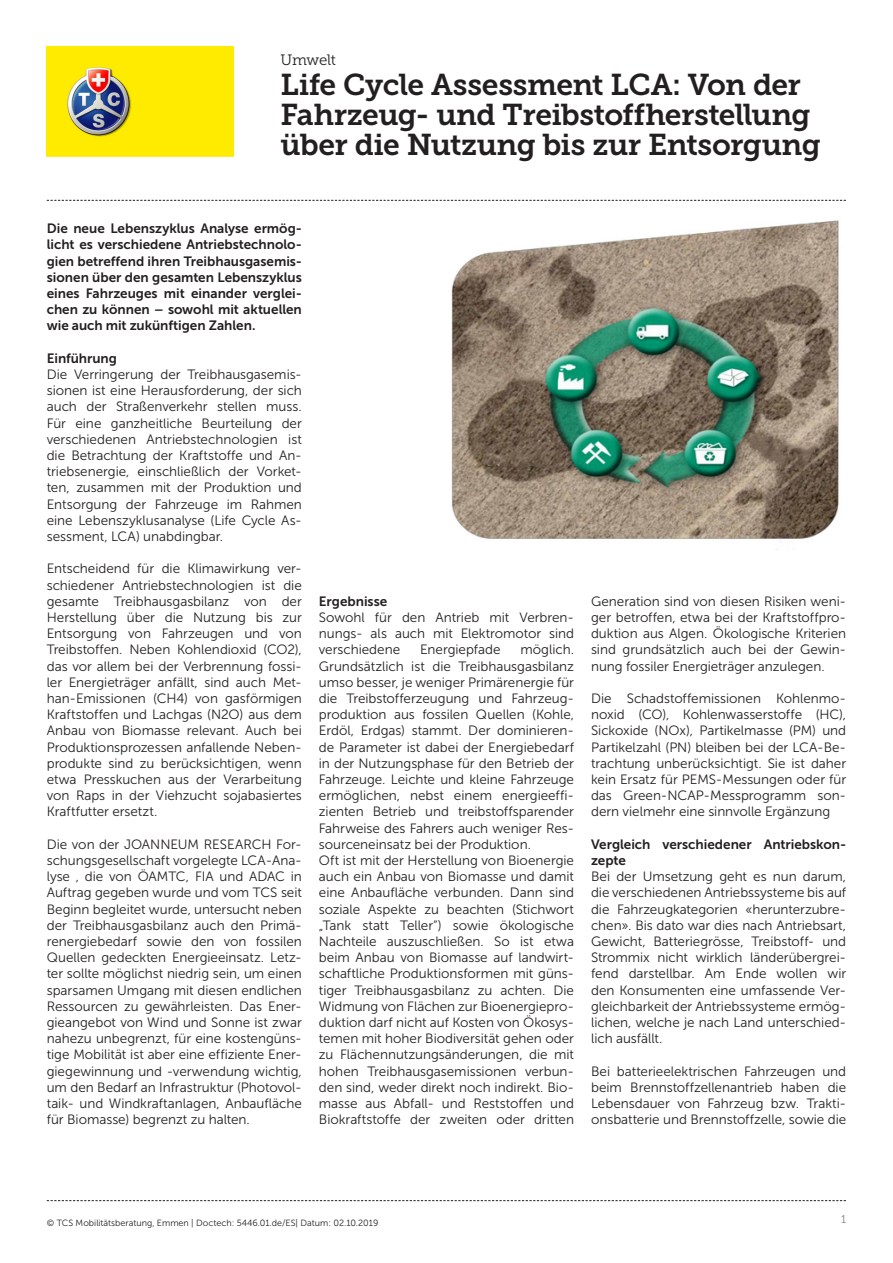
<style>
.page{position:relative;width:893px;height:1263px;background:#fff}
.page>*{position:absolute;margin:0;border:0;box-sizing:border-box;transform-origin:0 0}
.t1{font:30px/30px "Museo Slab 700";letter-spacing:-.02em;color:#231f20}
.Absatzformat_1{font:15px "Museo Slab 300";letter-spacing:-.025em;color:#231f20}
.Lauftext{font:13.5px/16.2px "Museo Sans 300";color:#231f20;text-align:justify}
.Lauftext-2{font:13.5px/16.2px "Museo Sans 700";color:#231f20;text-align:justify}
.t2{font:11.25px "Museo Slab 300";color:#808285}
.t3{font:9px "Museo Sans 300";color:#231f20}
</style>
<div class="page">
<svg style="left:47px;top:1200px;width:799px;height:1px"></svg>
<svg style="left:47px;top:200px;width:799px;height:1px"></svg>
<img style="left:47px;top:47px;width:187px;height:109px">
<img style="left:451px;top:220px;width:388px;height:319px">
<p class="Absatzformat_1" style="left:281px;top:52px;width:57px">Umwelt</p>
<p class="t1" style="left:281px;top:70px;width:542px">Life Cycle Assessment LCA: Von der<br>Fahrzeug- und Treibstoffherstellung über die Nutzung bis zur Entsorgung</p>
<p class="Lauftext-2" style="left:47px;top:220px;width:257px">Die neue Lebenszyklus Analyse ermög&shy;licht es verschiedene Antriebstechnolo&shy;gien betreffend ihren Treibhausgasemis&shy;sionen über den gesamten Lebenszyklus eines Fahrzeuges mit einander verglei&shy;chen zu können – sowohl mit aktuellen wie auch mit zukünftigen Zahlen.</p>
<p class="Lauftext-2" style="left:47px;top:350px;width:72px">Einführung</p>
<p class="Lauftext" style="left:47px;top:366px;width:257px">Die Verringerung der Treibhausgasemis&shy;sionen ist eine Herausforderung, der sich auch der Straßenverkehr stellen muss.<br>Für eine ganzheitliche Beurteilung der verschiedenen Antriebstechnologien ist die Betrachtung der Kraftstoffe und An&shy;triebsenergie, einschließlich der Vorket&shy;ten, zusammen mit der Produktion und Entsorgung der Fahrzeuge im Rahmen eine Lebenszyklusanalyse (Life Cycle As&shy;sessment, LCA) unabdingbar.</p>
<p class="Lauftext" style="left:47px;top:561px;width:257px">Entscheidend für die Klimawirkung ver&shy;schiedener Antriebstechnologien ist die gesamte Treibhausgasbilanz von der Herstellung über die Nutzung bis zur Entsorgung von Fahrzeugen und von Treibstoffen. Neben Kohlendioxid (CO2), das vor allem bei der Verbrennung fossi&shy;ler Energieträger anfällt, sind auch Met&shy;han-Emissionen (CH4) von gasförmigen Kraftstoffen und Lachgas (N2O) aus dem Anbau von Biomasse relevant. Auch bei Produktionsprozessen anfallende Neben&shy;produkte sind zu berücksichtigen, wenn etwa Presskuchen aus der Verarbeitung von Raps in der Viehzucht sojabasiertes Kraftfutter ersetzt.</p>
<p class="Lauftext" style="left:47px;top:836px;width:257px">Die von der JOANNEUM RESEARCH For&shy;schungsgesellschaft vorgelegte LCA-Ana&shy;lyse , die von ÖAMTC, FIA und ADAC in Auftrag gegeben wurde und vom TCS seit Beginn begleitet wurde, untersucht neben der Treibhausgasbilanz auch den Primä&shy;renergiebedarf sowie den von fossilen Quellen gedeckten Energieeinsatz. Letz&shy;ter sollte möglichst niedrig sein, um einen sparsamen Umgang mit diesen endlichen Ressourcen zu gewährleisten. Das Ener&shy;gieangebot von Wind und Sonne ist zwar nahezu unbegrenzt, für eine kostengüns&shy;tige Mobilität ist aber eine effiziente Ener&shy;giegewinnung und -verwendung wichtig, um den Bedarf an Infrastruktur (Photovol&shy;taik- und Windkraftanlagen, Anbaufläche für Biomasse) begrenzt zu halten.</p>
<p class="Lauftext-2" style="left:319px;top:593px;width:70px">Ergebnisse</p>
<p class="Lauftext" style="left:319px;top:609px;width:257px">Sowohl für den Antrieb mit Verbren&shy;nungs- als auch mit Elektromotor sind verschiedene</p>
<p class="Lauftext" style="left:420px;top:642px;width:82px">Energiepfade</p>
<p class="Lauftext" style="left:319px;top:642px;width:257px;text-indent:202px">möglich.<br>Grundsätzlich ist die Treibhausgasbilanz umso besser, je weniger Primärenergie für die Treibstofferzeugung und Fahrzeug&shy;produktion aus fossilen Quellen (Kohle, Erdöl, Erdgas) stammt. Der dominieren&shy;de Parameter ist dabei der Energiebedarf in der Nutzungsphase für den Betrieb der Fahrzeuge. Leichte und kleine Fahrzeuge ermöglichen, nebst einem energieeffi&shy;zienten Betrieb und treibstoffsparender Fahrweise des Fahrers auch weniger Res&shy;sourceneinsatz bei der Produktion.</p>
<p class="Lauftext" style="left:319px;top:852px;width:257px">Oft ist mit der Herstellung von Bioenergie auch ein Anbau von Biomasse und damit eine Anbaufläche verbunden. Dann sind soziale Aspekte zu beachten (Stichwort „Tank statt Teller“) sowie ökologische Nachteile auszuschließen. So ist etwa beim Anbau von Biomasse auf landwirt&shy;schaftliche Produktionsformen mit güns&shy;tiger Treibhausgasbilanz zu achten. Die Widmung von Flächen zur Bioenergiepro&shy;duktion darf nicht auf Kosten von Ökosys&shy;temen mit hoher Biodiversität gehen oder zu Flächennutzungsänderungen, die mit hohen Treibhausgasemissionen verbun&shy;den sind, weder direkt noch indirekt. Bio&shy;masse aus Abfall- und Reststoffen und Biokraftstoffe der zweiten oder dritten</p>
<p class="Lauftext" style="left:591px;top:593px;width:257px">Generation sind von diesen Risiken weni&shy;ger betroffen, etwa bei der Kraftstoffpro&shy;duktion aus Algen. Ökologische Kriterien sind grundsätzlich auch bei der Gewin&shy;nung fossiler Energieträger anzulegen.</p>
<p class="Lauftext" style="left:591px;top:690px;width:257px">Die Schadstoffemissionen Kohlenmo&shy;noxid (CO), Kohlenwasserstoffe (HC), Sickoxide (NOx), Partikelmasse (PM) und Partikelzahl (PN) bleiben bei der LCA-Be&shy;trachtung unberücksichtigt. Sie ist daher kein Ersatz für PEMS-Messungen oder für das Green-NCAP-Messprogramm son&shy;dern vielmehr eine sinnvolle Ergänzung</p>
<p class="Lauftext-2" style="left:591px;top:836px;width:257px">Vergleich verschiedener Antriebskon&shy;zepte</p>
<p class="Lauftext" style="left:591px;top:868px;width:257px">Bei der Umsetzung geht es nun darum, die verschiedenen Antriebssysteme bis auf die Fahrzeugkategorien «herunterzubre&shy;chen». Bis dato war dies nach Antriebsart, Gewicht, Batteriegrösse, Treibstoff- und Strommix nicht wirklich länderübergrei&shy;fend darstellbar. Am Ende wollen wir den Konsumenten eine umfassende Ver&shy;gleichbarkeit der Antriebssysteme ermög&shy;lichen, welche je nach Land unterschied&shy;lich ausfällt.</p>
<p class="Lauftext" style="left:591px;top:1063px;width:257px">Bei batterieelektrischen Fahrzeugen und beim Brennstoffzellenantrieb haben die Lebensdauer von Fahrzeug bzw. Trakti&shy;onsbatterie und Brennstoffzelle, sowie die</p>
<p class="t3" style="left:47px;top:1217px;width:333px">© TCS Mobilitätsberatung, Emmen | Doctech: 5446.01.de/ES| Datum: 02.10.2019</p>
<p class="t2" style="left:841px;top:1213px;width:7px">1</p>
</div>
